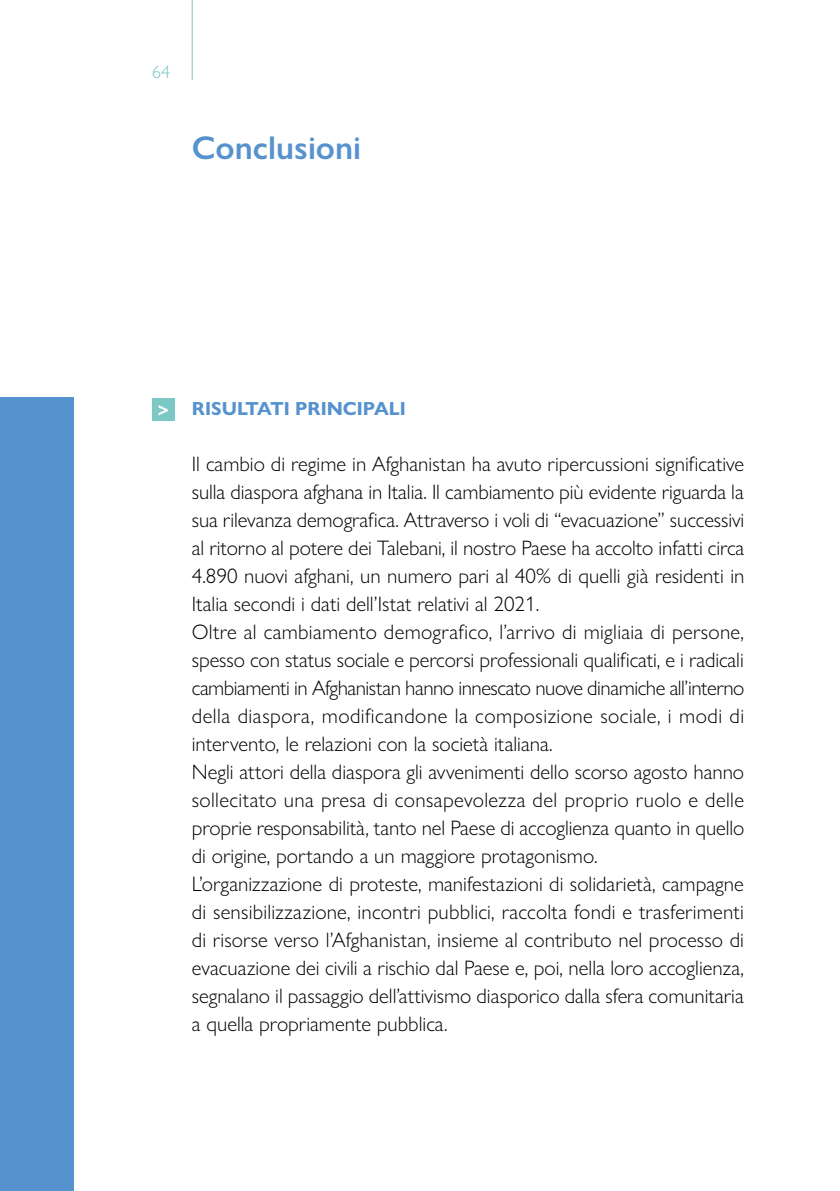
<style>
.page{position:relative;width:840px;height:1191px;background:#fff}
.page>*{position:absolute;margin:0;border:0;box-sizing:border-box;transform-origin:0 0}
._2_tit_cap{font:600 33px "Gill Sans Nova";color:#5692ce}
.TESTO{font:300 21px/28px "Gill Sans Nova";color:#000;text-align:justify}
.t1{font:600 20px "Gill Sans Nova";color:#fff}
.Heading_3{font:700 19px "Gill Sans Nova";color:#5692ce}
.t2{font:300 18px "Gill Sans Nova";color:#7cc8c5}
</style>
<div class="page">
<div style="left:0;top:397px;width:74px;height:794px;background:#5692ce"></div>
<div style="left:152px;top:398px;width:23px;height:23px;background:#7cc8c5"></div>
<hr style="left:191px;top:0;width:1px;height:80px;background:#7cc8c5">
<p class="t2" style="left:152px;top:61px;width:19px">64</p>
<p class="_2_tit_cap" style="left:192px;top:127px;width:171px">Conclusioni</p>
<p class="t1" style="left:158px;top:397px;width:13px">&gt;</p>
<p class="Heading_3" style="left:192px;top:397px;width:215px">RISULTATI PRINCIPALI</p>
<p class="TESTO" style="left:192px;top:450px;width:553px">Il cambio di regime in Afghanistan ha avuto ripercussioni significative sulla diaspora afghana in Italia. Il cambiamento più evidente riguarda la sua rilevanza demografica. Attraverso i voli di “evacuazione” successivi al ritorno al potere dei Talebani, il nostro Paese ha accolto infatti circa 4.890 nuovi afghani, un numero pari al 40% di quelli già residenti in Italia secondi i dati dell’Istat relativi al 2021.</p>
<p class="TESTO" style="left:192px;top:618px;width:553px">Oltre al cambiamento demografico, l’arrivo di migliaia di persone, spesso con status sociale e percorsi professionali qualificati, e i radicali cambiamenti in Afghanistan hanno innescato nuove dinamiche all’interno della diaspora, modificandone la composizione sociale, i modi di intervento, le relazioni con la società italiana.</p>
<p class="TESTO" style="left:192px;top:758px;width:553px">Negli attori della diaspora gli avvenimenti dello scorso agosto hanno sollecitato una presa di consapevolezza del proprio ruolo e delle proprie responsabilità, tanto nel Paese di accoglienza quanto in quello di origine, portando a un maggiore protagonismo.</p>
<p class="TESTO" style="left:192px;top:870px;width:553px">L’organizzazione di proteste, manifestazioni di solidarietà, campagne di sensibilizzazione, incontri pubblici, raccolta fondi e trasferimenti di risorse verso l’Afghanistan, insieme al contributo nel processo di evacuazione dei civili a rischio dal Paese e, poi, nella loro accoglienza, segnalano il passaggio dell’attivismo diasporico dalla sfera comunitaria a quella propriamente pubblica.</p>
</div>
